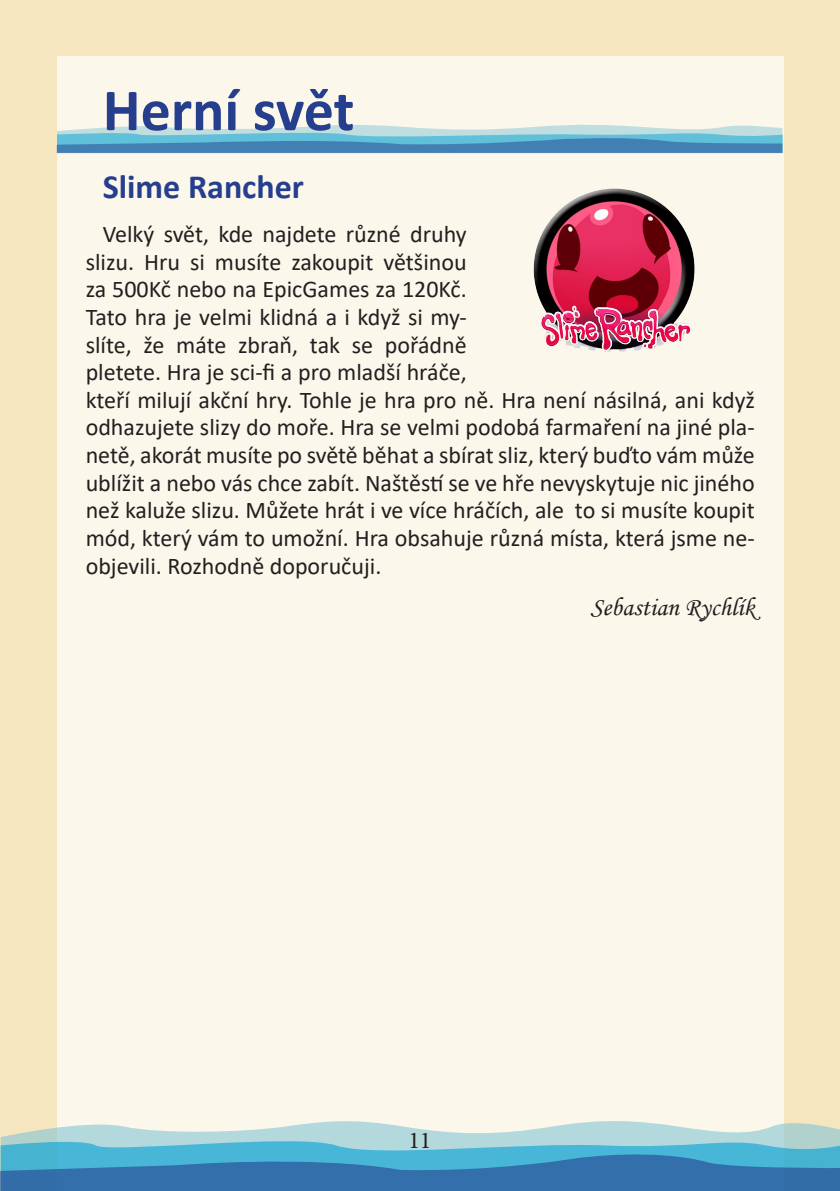
<style>
.page{position:relative;width:840px;height:1191px;background:#fff}
.page>*{position:absolute;margin:0;border:0;box-sizing:border-box;transform-origin:0 0}
.Názvy_rubrik_30{font:700 60px "Calibri";color:#253f8e}
.podnadpisy{font:700 34px "Calibri";color:#253f8e}
.autoři_č_03{font:26px "Monotype Corsiva";color:#231f20}
.základní_text_č_03{font:24px/27.6px "Calibri";color:#231f20}
.t1{font:24px "Minion Pro";color:#231f20}
</style>
<div class="page">
<div style="left:0;top:0;width:839px;height:1191px;background:#f6e6c0"></div>
<div style="left:57px;top:57px;width:726px;height:1134px;background:#fcf7eb"></div>
<svg style="left:1px;top:1119px;width:838px;height:20px;fill:#b4d9dd"></svg>
<svg style="left:1px;top:1139px;width:838px;height:13px;background:#7dc7d8"></svg>
<svg style="left:0;top:1152px;width:839px;height:39px;background:#3985b8"></svg>
<svg style="left:57px;top:124px;width:725px;height:29px;background:#7fb5ce"></svg>
<img style="left:533px;top:188px;width:162px;height:164px">
<p class="Názvy_rubrik_30" style="left:103px;top:68px;width:253px">Herní svět</p>
<p class="podnadpisy" style="left:103px;top:162px;width:203px">Slime Rancher</p>
<p class="základní_text_č_03" style="left:86px;top:220px;width:670px;text-indent:17px">Velký svět, kde najdete různé druhy<br>slizu. Hru si musíte zakoupit většinou<br>za 500Kč nebo na EpicGames za 120Kč.<br>Tato hra je velmi klidná a i když si my-<br>slíte, že máte zbraň, tak se pořádně<br>pletete. Hra je sci-fi a pro mladší hráče,<br>kteří milují akční hry. Tohle je hra pro ně. Hra není násilná, ani když odhazujete slizy do moře. Hra se velmi podobá farmaření na jiné pla&shy;netě, akorát musíte po světě běhat a sbírat sliz, který buďto vám může ublížit a nebo vás chce zabít. Naštěstí se ve hře nevyskytuje nic jiného než kaluže slizu. Můžete hrát i ve více hráčích, ale to si musíte koupit mód, který vám to umožní. Hra obsahuje různá místa, která jsme ne&shy;objevili. Rozhodně doporučuji.</p>
<p class="autoři_č_03" style="left:590px;top:591px;width:166px">Sebastian Rychlík</p>
<p class="t1" style="left:408px;top:1124px;width:25px">11</p>
</div>
